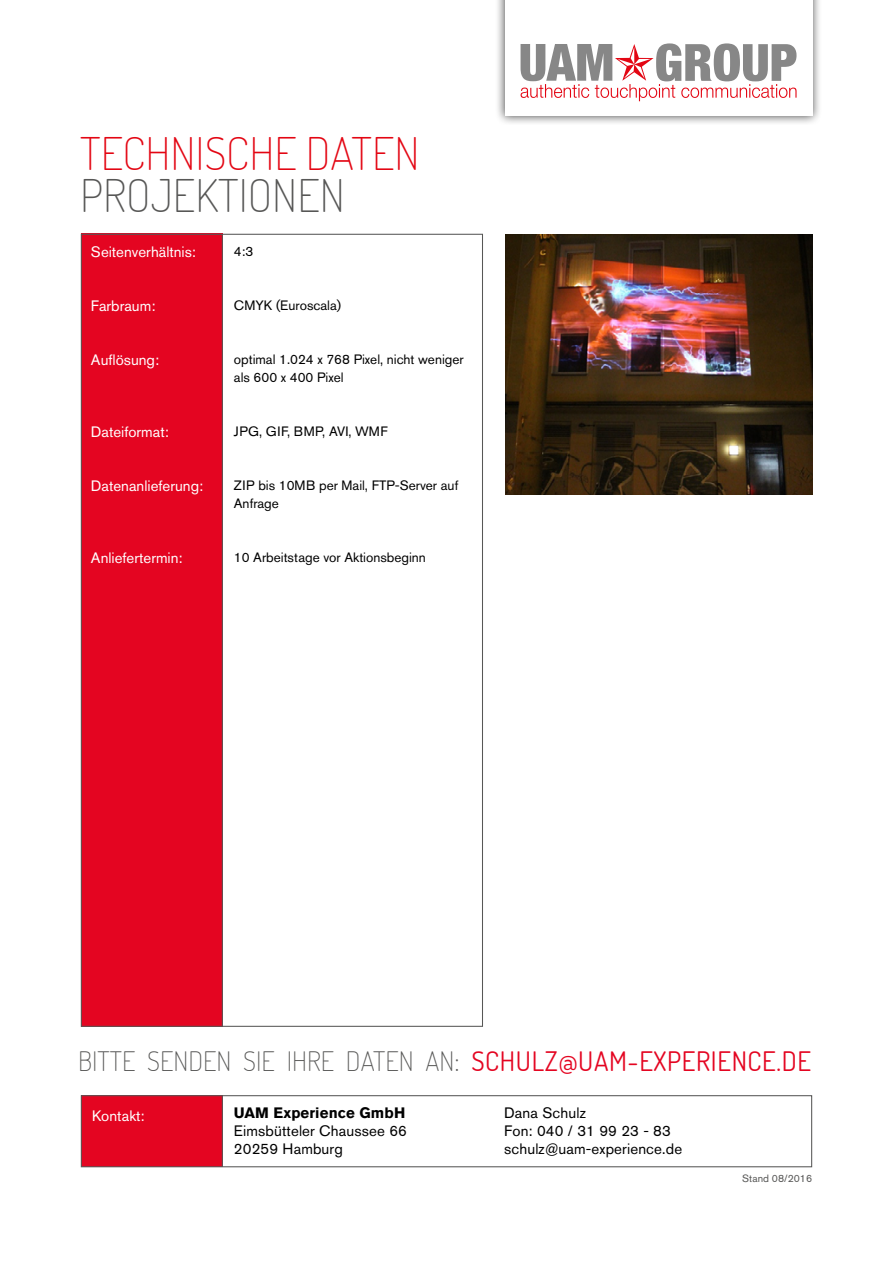
<style>
.page{position:relative;width:893px;height:1263px;background:#fff}
.page>*{position:absolute;margin:0;border:0;box-sizing:border-box;transform-origin:0 0}
.t1{font:200 45px "Dosis";color:#e30613}
.t2{font:200 45px "Dosis";color:#575756}
.t3{font:200 26.85px "Dosis";color:#575756}
.t4{font:15px "Akzidenz Grotesk BQ";color:#fff}
.t5{font:15px/18px "Akzidenz Grotesk BQ";letter-spacing:.01em;color:#000}
.t6{font:700 15px "Akzidenz Grotesk BQ";letter-spacing:.01em;color:#000}
.t7{font:13.5px/18px "Akzidenz Grotesk BQ";color:#000}
.t8{font:13.5px "Akzidenz Grotesk BQ";letter-spacing:.04em;color:#000}
.t9{font:10.5px "Akzidenz Grotesk BQ";color:#575756}
.s1{font-weight:400;color:#e40521}
</style>
<div class="page">
<div style="left:81px;top:1095px;width:141px;height:72px;background:#e40521"></div>
<div style="left:81px;top:234px;width:141px;height:793px;background:#e40521"></div>
<div style="left:81px;top:1095px;width:731px;height:72px;border:1px solid #575756"></div>
<hr style="left:222px;top:234px;width:1px;height:792px;background:#575756">
<hr style="left:222px;top:1096px;width:1px;height:71px;background:#575756">
<img style="left:505px;top:235px;width:307px;height:259px">
<div style="left:495px;top:0;width:327px;height:125px;background:#000;opacity:.7"></div>
<div style="left:505px;top:0;width:307px;height:116px;background:#fff"></div>
<svg style="left:521px;top:43px;width:275px;height:58px"></svg>
<h1 class="t1" style="left:80px;top:123px;width:341px">TECHNISCHE DATEN</h1>
<h1 class="t2" style="left:80px;top:165px;width:266px">PROJEKTIONEN</h1>
<p class="t4" style="left:91px;top:243px;width:107px">Seitenverhältnis:</p>
<p class="t7" style="left:234px;top:242px;width:21px">4:3</p>
<p class="t4" style="left:91px;top:297px;width:66px">Farbraum:</p>
<p class="t7" style="left:234px;top:296px;width:109px">CMYK (Euroscala)</p>
<p class="t4" style="left:91px;top:351px;width:70px">Auflösung:</p>
<p class="t7" style="left:234px;top:350px;width:231px">optimal 1.024 x 768 Pixel, nicht weniger als 600 x 400 Pixel</p>
<p class="t4" style="left:91px;top:423px;width:79px">Dateiformat:</p>
<p class="t8" style="left:234px;top:423px;width:155px">JPG, GIF, BMP, AVI, WMF</p>
<p class="t4" style="left:91px;top:477px;width:114px">Datenanlieferung:</p>
<p class="t7" style="left:234px;top:476px;width:226px">ZIP bis 10MB per Mail, FTP-Server auf<br>Anfrage</p>
<p class="t4" style="left:91px;top:549px;width:93px">Anliefertermin:</p>
<p class="t7" style="left:234px;top:548px;width:194px">10 Arbeitstage vor Aktionsbeginn</p>
<h2 class="t3" style="left:78px;top:1043px;width:734px">BITTE SENDEN SIE IHRE DATEN AN: <span class="s1">SCHULZ@UAM-EXPERIENCE.DE</span></h2>
<p class="t4" style="left:92px;top:1107px;width:54px">Kontakt:</p>
<p class="t6" style="left:234px;top:1104px;width:173px">UAM Experience GmbH</p>
<p class="t5" style="left:234px;top:1122px;width:175px">Eimsbütteler Chaussee 66<br>20259 Hamburg</p>
<p class="t5" style="left:504px;top:1104px;width:180px">Dana Schulz<br>Fon: 040 / 31 99 23 - 83 schulz@uam-experience.de</p>
<p class="t9" style="left:742px;top:1172px;width:71px">Stand 08/2016</p>
</div>
